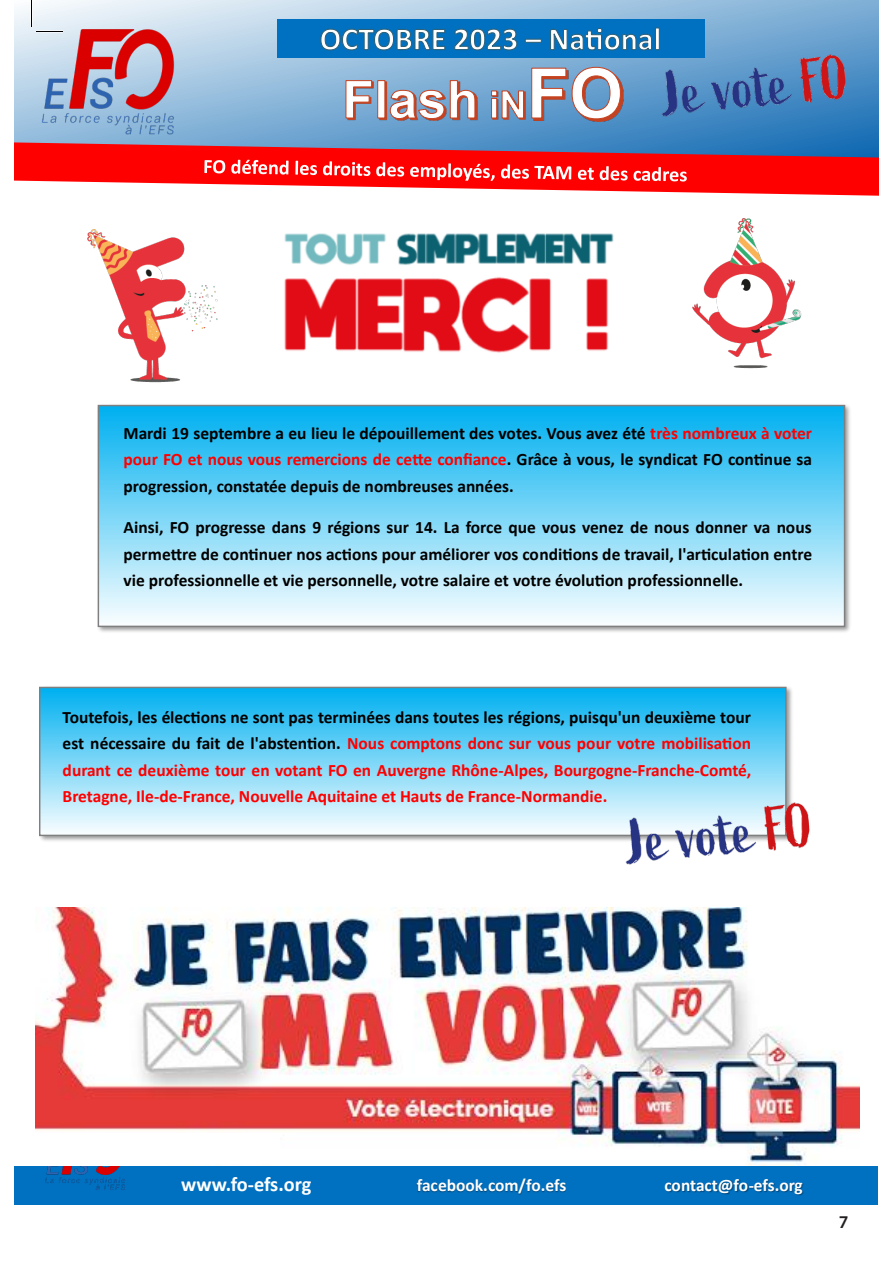
<style>
.page{position:relative;width:893px;height:1263px;background:#fff}
.page>*{position:absolute;margin:0;border:0;box-sizing:border-box;transform-origin:0 0}
.t1{font:700 20.4px "Calibri";letter-spacing:-.01em;color:#fff}
.t2{font:600 18px "Myriad Pro";color:#231f20}
.t3{font:700 17.4px/26.5px "Calibri";color:#000;text-align:justify}
.t4{font:700 17.4px/26.5px "Calibri";color:#f00;text-align:justify}
.t5{font:700 17.4px "Calibri";letter-spacing:-.005em;color:#fff}
.s1{color:#f00}
.s2{color:#000}
</style>
<div class="page">
<div style="left:15px;top:1166px;width:863px;height:38px;background:#0070c0"></div>
<img style="left:416px;top:1178px;width:388px;height:18px">
<img style="left:45px;top:1166px;width:80px;height:24px">
<svg style="left:15px;top:0;width:863px;height:142px;background:#8eb8da"></svg>
<img style="left:97px;top:404px;width:753px;height:228px">
<div style="left:98px;top:406px;width:746px;height:220px;background:linear-gradient(to bottom,#00b0f0,#f9fdff)"></div>
<div style="left:98px;top:405px;width:747px;height:222px;border:1px solid #7f7f7f"></div>
<img style="left:39px;top:686px;width:753px;height:155px">
<div style="left:40px;top:687px;width:746px;height:148px;background:linear-gradient(to bottom,#00aff0,#f8fdff)"></div>
<div style="left:39px;top:687px;width:748px;height:149px;border:1px solid #7f7f7f"></div>
<img style="left:347px;top:82px;width:130px;height:39px">
<svg style="left:345px;top:80px;width:131px;height:39px"></svg>
<img style="left:492px;top:92px;width:33px;height:28px">
<svg style="left:491px;top:90px;width:33px;height:29px"></svg>
<img style="left:534px;top:69px;width:89px;height:52px">
<svg style="left:531px;top:67px;width:90px;height:53px"></svg>
<img style="left:35px;top:18px;width:146px;height:122px">
<svg style="left:15px;top:142px;width:863px;height:54px"></svg>
<img style="left:15px;top:150px;width:863px;height:38px">
<svg style="left:204px;top:160px;width:483px;height:22px;background:#ff3b3b"></svg>
<div style="left:277px;top:20px;width:427px;height:38px;background:#0070c0"></div>
<svg style="left:320px;top:27px;width:340px;height:24px"></svg>
<img style="left:648px;top:29px;width:217px;height:104px">
<img style="left:284px;top:233px;width:330px;height:120px">
<img style="left:35px;top:907px;width:825px;height:258px">
<img style="left:60px;top:187px;width:175px;height:234px">
<img style="left:668px;top:218px;width:149px;height:188px">
<img style="left:613px;top:777px;width:197px;height:88px">
<div style="left:35px;top:1133px;width:245px;height:31px;background:#fff"></div>
<svg style="left:31px;top:0;width:32px;height:32px"></svg>
<p class="t3" style="left:124px;top:419px;width:690px">Mardi 19 septembre a eu lieu le dépouillement des votes. Vous avez été <span class="s1">très nombreux à voter pour FO et nous vous remercions de cette confiance</span>. Grâce à vous, le syndicat FO continue sa progression, constatée depuis de nombreuses années.</p>
<p class="t3" style="left:124px;top:514px;width:690px">Ainsi, FO progresse dans 9 régions sur 14. La force que vous venez de nous donner va nous permettre de continuer nos actions pour améliorer vos conditions de travail, l'articulation entre vie professionnelle et vie personnelle, votre salaire et votre évolution professionnelle.</p>
<p class="t4" style="left:63px;top:703px;width:690px"><span class="s2">Toutefois, les élections ne sont pas terminées dans toutes les régions, puisqu'un deuxième tour est nécessaire du fait de l'abstention.</span> Nous comptons donc sur vous pour votre mobilisation durant ce deuxième tour en votant FO en Auvergne Rhône-Alpes, Bourgogne-Franche-Comté, Bretagne, Ile-de-France, Nouvelle Aquitaine et Hauts de France-Normandie.</p>
<p class="t1" style="left:181px;top:1170px;width:132px">www.fo-efs.org</p>
<p class="t5" style="left:417px;top:1173px;width:151px">facebook.com/fo.efs</p>
<p class="t5" style="left:664px;top:1173px;width:140px">contact@fo-efs.org</p>
<p class="t2" style="left:839px;top:1210px;width:11px">7</p>
</div>
